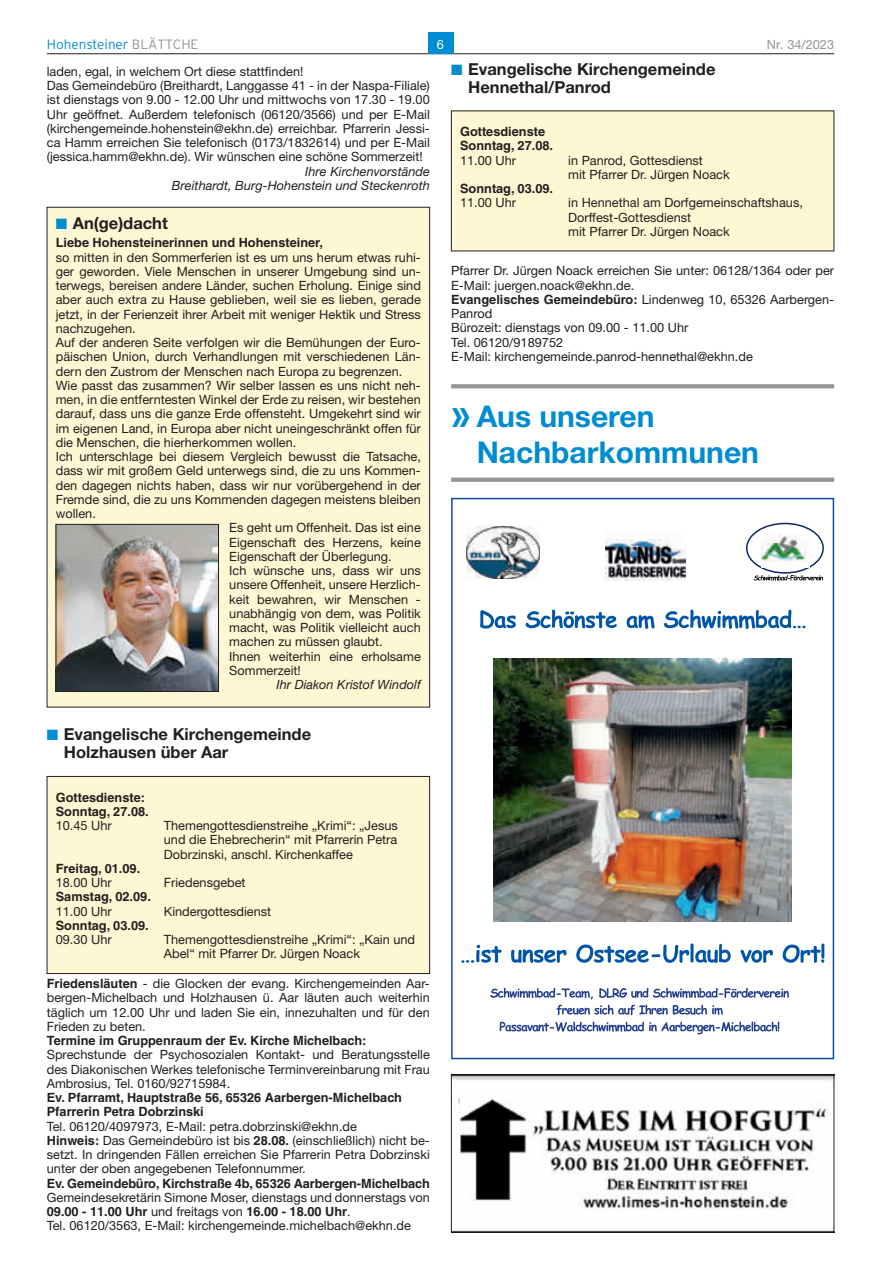
<style>
.page{position:relative;width:881px;height:1263px;background:#fff}
.page>*{position:absolute;margin:0;border:0;box-sizing:border-box;transform-origin:0 0}
.t1{font:700 30px/36px "Helvetica Neue LT";color:#008cd0}
.t2{font:700 16.5px/18px "Helvetica Neue LT";color:#231f20}
.t3{font:300 13.5px "Interstate";color:#008cd0}
.t4{font:12.75px/14.2px "Helvetica Neue LT";color:#231f20}
.t5{font:700 12.75px/14.2px "Helvetica LT";color:#231f20}
.t6{font:italic 12.75px/14.2px "Helvetica Neue LT";color:#231f20;text-align:right}
.t7{font:12.75px "Helvetica Neue LT";color:#939598}
.t8{font:12.75px "Helvetica Neue LT";color:#fff}
.s1{color:#939598}
.s2{color:#008cd0}
.s3{font-family:"Helvetica LT";font-weight:700}
.s4{font-family:"Helvetica Neue LT";font-weight:400}
.s5{font-family:"Interstate";font-size:36px}
</style>
<div class="page">
<hr style="left:47px;top:54px;width:786px;height:1px;background:#231f20">
<div style="left:427px;top:32px;width:26px;height:22px;background:#008cd0"></div>
<svg style="left:451px;top:384px;width:382px;height:4px;background:#989a9c"></svg>
<svg style="left:451px;top:478px;width:382px;height:4px;background:#96989b"></svg>
<div style="left:451px;top:111px;width:382px;height:140px;background:#fef7d4"></div>
<svg style="left:746px;top:523px;width:76px;height:50px"></svg>
<div style="left:745px;top:523px;width:78px;height:51px;border:1px solid #0e2766;border-radius:50%"></div>
<img style="left:761px;top:534px;width:48px;height:34px">
<svg style="left:753px;top:575px;width:69px;height:6px"></svg>
<svg style="left:480px;top:610px;width:35px;height:19px"></svg>
<svg style="left:525px;top:610px;width:91px;height:18px"></svg>
<svg style="left:626px;top:615px;width:28px;height:14px"></svg>
<svg style="left:664px;top:610px;width:141px;height:19px"></svg>
<svg style="left:461px;top:945px;width:40px;height:18px"></svg>
<svg style="left:511px;top:949px;width:55px;height:14px"></svg>
<svg style="left:576px;top:943px;width:154px;height:20px"></svg>
<svg style="left:740px;top:950px;width:32px;height:13px"></svg>
<svg style="left:782px;top:943px;width:41px;height:20px"></svg>
<svg style="left:490px;top:988px;width:102px;height:11px"></svg>
<svg style="left:599px;top:988px;width:189px;height:10px"></svg>
<svg style="left:556px;top:1005px;width:166px;height:10px"></svg>
<svg style="left:499px;top:1021px;width:280px;height:13px"></svg>
<img style="left:605px;top:539px;width:80px;height:41px">
<img style="left:493px;top:658px;width:298px;height:263px">
<img style="left:466px;top:526px;width:73px;height:52px">
<div style="left:451px;top:498px;width:382px;height:561px;border:2px solid #0d4da1"></div>
<img style="left:453px;top:1077px;width:378px;height:133px">
<div style="left:451px;top:1075px;width:382px;height:157px;border:1px solid #231f20"></div>
<div style="left:47px;top:207px;width:382px;height:500px;background:#fef7d4"></div>
<img style="left:58px;top:526px;width:159px;height:164px">
<div style="left:56px;top:524px;width:163px;height:168px;border:1px solid #231f20"></div>
<div style="left:47px;top:776px;width:382px;height:197px;background:#fef7d4"></div>
<div style="left:47px;top:776px;width:382px;height:198px;border:1px solid #231f20"></div>
<p class="t3" style="left:47px;top:36px;width:153px">Hohensteiner <span class="s1">BLÄTTCHE</span></p>
<p class="t8" style="left:437px;top:36px;width:9px">6</p>
<p class="t7" style="left:766px;top:36px;width:69px">Nr. 34/2023</p>
<p class="t2" style="left:468px;top:59px;width:249px;text-indent:-17px"><span class="s2">■</span> Evangelische Kirchengemeinde<br>Hennethal/Panrod</p>
<p class="t5" style="left:460px;top:124px;width:94px">Gottesdienste<br>Sonntag, 27.08.</p>
<p class="t4" style="left:460px;top:153px;width:57px">11.00 Uhr</p>
<p class="t4" style="left:568px;top:153px;width:163px">in Panrod, Gottesdienst<br>mit Pfarrer Dr. Jürgen Noack</p>
<p class="t5" style="left:460px;top:181px;width:94px">Sonntag, 03.09.</p>
<p class="t4" style="left:460px;top:195px;width:57px">11.00 Uhr</p>
<p class="t4" style="left:568px;top:195px;width:236px">in Hennethal am Dorfgemeinschaftshaus,<br>Dorffest-Gottesdienst<br>mit Pfarrer Dr. Jürgen Noack</p>
<p class="t4" style="left:451px;top:264px;width:384px">Pfarrer Dr. Jürgen Noack erreichen Sie unter: 06128/1364 oder per E-Mail: juergen.noack@ekhn.de.<br><span class="s3">Evangelisches Gemeindebüro:</span> Lindenweg 10, 65326 Aarbergen-Panrod<br>Bürozeit: dienstags von 09.00 - 11.00 Uhr<br>Tel. 06120/9189752<br>E-Mail: kirchengemeinde.panrod-hennethal@ekhn.de</p>
<p class="t4" style="left:47px;top:64px;width:384px">laden, egal, in welchem Ort diese stattfinden!<br>Das Gemeindebüro (Breithardt, Langgasse 41 - in der Naspa-Filiale) ist dienstags von 9.00 - 12.00 Uhr und mittwochs von 17.30 - 19.00<br>Uhr geöffnet. Außerdem telefonisch (06120/3566) und per E-Mail (kirchengemeinde.hohenstein@ekhn.de) erreichbar. Pfarrerin Jessi&shy;ca Hamm erreichen Sie telefonisch (0173/1832614) und per E-Mail (jessica.hamm@ekhn.de). Wir wünschen eine schöne Sommerzeit!</p>
<p class="t6" style="left:172px;top:164px;width:259px">Ihre Kirchenvorstände<br>Breithardt, Burg-Hohenstein und Steckenroth</p>
<p class="t2" style="left:56px;top:214px;width:114px"><span class="s2">■</span> An(ge)dacht</p>
<p class="t5" style="left:56px;top:236px;width:269px">Liebe Hohensteinerinnen und Hohensteiner,</p>
<p class="t4" style="left:56px;top:250px;width:366px">so mitten in den Sommerferien ist es um uns herum etwas ruhi-</p>
<p class="t4" style="left:56px;top:264px;width:366px">ger geworden. Viele Menschen in unserer Umgebung sind un-</p>
<p class="t4" style="left:56px;top:278px;width:366px">terwegs, bereisen andere Länder, suchen Erholung. Einige sind</p>
<p class="t4" style="left:56px;top:293px;width:366px">aber auch extra zu Hause geblieben, weil sie es lieben, gerade</p>
<p class="t4" style="left:56px;top:307px;width:366px">jetzt, in der Ferienzeit ihrer Arbeit mit weniger Hektik und Stress</p>
<p class="t4" style="left:56px;top:321px;width:81px">nachzugehen.</p>
<p class="t4" style="left:56px;top:335px;width:366px">Auf der anderen Seite verfolgen wir die Bemühungen der Euro-</p>
<p class="t4" style="left:56px;top:350px;width:366px">päischen Union, durch Verhandlungen mit verschiedenen Län-</p>
<p class="t4" style="left:56px;top:364px;width:348px">dern den Zustrom der Menschen nach Europa zu begrenzen.</p>
<p class="t4" style="left:56px;top:378px;width:366px">Wie passt das zusammen? Wir selber lassen es uns nicht neh-</p>
<p class="t4" style="left:56px;top:392px;width:366px">men, in die entferntesten Winkel der Erde zu reisen, wir bestehen</p>
<p class="t4" style="left:56px;top:407px;width:366px">darauf, dass uns die ganze Erde offensteht. Umgekehrt sind wir</p>
<p class="t4" style="left:56px;top:421px;width:366px">im eigenen Land, in Europa aber nicht uneingeschränkt offen für</p>
<p class="t4" style="left:56px;top:435px;width:242px">die Menschen, die hierherkommen wollen.</p>
<p class="t4" style="left:56px;top:449px;width:366px">Ich unterschlage bei diesem Vergleich bewusst die Tatsache,</p>
<p class="t4" style="left:56px;top:464px;width:366px">dass wir mit großem Geld unterwegs sind, die zu uns Kommen-</p>
<p class="t4" style="left:56px;top:478px;width:366px">den dagegen nichts haben, dass wir nur vorübergehend in der</p>
<p class="t4" style="left:56px;top:492px;width:366px">Fremde sind, die zu uns Kommenden dagegen meistens bleiben</p>
<p class="t4" style="left:56px;top:506px;width:42px">wollen.</p>
<p class="t4" style="left:229px;top:521px;width:193px">Es geht um Offenheit. Das ist eine</p>
<p class="t4" style="left:229px;top:535px;width:193px">Eigenschaft des Herzens, keine</p>
<p class="t4" style="left:229px;top:549px;width:164px">Eigenschaft der Überlegung.</p>
<p class="t4" style="left:229px;top:563px;width:193px">Ich wünsche uns, dass wir uns</p>
<p class="t4" style="left:229px;top:578px;width:193px">unsere Offenheit, unsere Herzlich-</p>
<p class="t4" style="left:229px;top:592px;width:193px">keit bewahren, wir Menschen -</p>
<p class="t4" style="left:229px;top:606px;width:193px">unabhängig von dem, was Politik</p>
<p class="t4" style="left:229px;top:620px;width:193px">macht, was Politik vielleicht auch</p>
<p class="t4" style="left:229px;top:635px;width:155px">machen zu müssen glaubt.</p>
<p class="t4" style="left:229px;top:649px;width:193px">Ihnen weiterhin eine erholsame</p>
<p class="t4" style="left:229px;top:663px;width:73px">Sommerzeit!</p>
<p class="t6" style="left:276px;top:677px;width:146px">Ihr Diakon Kristof Windolf</p>
<p class="t2" style="left:64px;top:725px;width:249px;text-indent:-17px"><span class="s2">■</span> Evangelische Kirchengemeinde<br>Holzhausen über Aar</p>
<p class="t5" style="left:56px;top:790px;width:94px">Gottesdienste:<br>Sonntag, 27.08.</p>
<p class="t4" style="left:56px;top:818px;width:57px">10.45 Uhr</p>
<p class="t4" style="left:164px;top:818px;width:235px;text-align:justify">Themengottesdienstreihe „Krimi“: „Jesus und die Ehebrecherin“ mit Pfarrerin Petra Dobrzinski, anschl. Kirchenkaffee</p>
<p class="t5" style="left:56px;top:861px;width:86px">Freitag, 01.09.</p>
<p class="t4" style="left:56px;top:875px;width:57px">18.00 Uhr</p>
<p class="t4" style="left:164px;top:875px;width:83px">Friedensgebet</p>
<p class="t5" style="left:56px;top:890px;width:97px">Samstag, 02.09.</p>
<p class="t4" style="left:56px;top:904px;width:57px">11.00 Uhr</p>
<p class="t4" style="left:164px;top:904px;width:109px">Kindergottesdienst</p>
<p class="t5" style="left:56px;top:918px;width:94px">Sonntag, 03.09.</p>
<p class="t4" style="left:56px;top:932px;width:57px">09.30 Uhr</p>
<p class="t4" style="left:164px;top:932px;width:253px">Themengottesdienstreihe „Krimi“: „Kain und<br>Abel“ mit Pfarrer Dr. Jürgen Noack</p>
<p class="t4" style="left:47px;top:976px;width:384px;text-align:justify"><span class="s3">Friedensläuten</span> - die Glocken der evang. Kirchengemeinden Aar&shy;bergen-Michelbach und Holzhausen ü. Aar läuten auch weiterhin täglich um 12.00 Uhr und laden Sie ein, innezuhalten und für den Frieden zu beten.</p>
<p class="t5" style="left:47px;top:1033px;width:321px">Termine im Gruppenraum der Ev. Kirche Michelbach:</p>
<p class="t4" style="left:47px;top:1047px;width:384px;text-align:justify">Sprechstunde der Psychosozialen Kontakt- und Beratungsstelle des Diakonischen Werkes telefonische Terminvereinbarung mit Frau Ambrosius, Tel. 0160/92715984.</p>
<p class="t5" style="left:47px;top:1090px;width:356px">Ev. Pfarramt, Hauptstraße 56, 65326 Aarbergen-Michelbach<br>Pfarrerin Petra Dobrzinski</p>
<p class="t4" style="left:47px;top:1119px;width:384px">Tel. 06120/4097973, E-Mail: petra.dobrzinski@ekhn.de<br><span class="s3">Hinweis:</span> Das Gemeindebüro ist bis <span class="s3">28.08.</span> (einschließlich) nicht be&shy;setzt. In dringenden Fällen erreichen Sie Pfarrerin Petra Dobrzinski unter der oben angegebenen Telefonnummer.</p>
<p class="t5" style="left:47px;top:1176px;width:384px">Ev. Gemeindebüro, Kirchstraße 4b, 65326 Aarbergen-Michelbach</p>
<p class="t4" style="left:47px;top:1190px;width:384px">Gemeindesekretärin Simone Moser, dienstags und donnerstags von</p>
<p class="t5" style="left:47px;top:1204px;width:305px">09.00 - 11.00 Uhr <span class="s4">und freitags von</span> 16.00 - 18.00 Uhr<span class="s4">.</span></p>
<p class="t4" style="left:47px;top:1218px;width:365px">Tel. 06120/3563, E-Mail: kirchengemeinde.michelbach@ekhn.de</p>
<h1 class="t1" style="left:476px;top:397px;width:284px;text-indent:-26px"><span class="s5">»</span> Aus unseren<br>Nachbarkommunen</h1>
</div>
